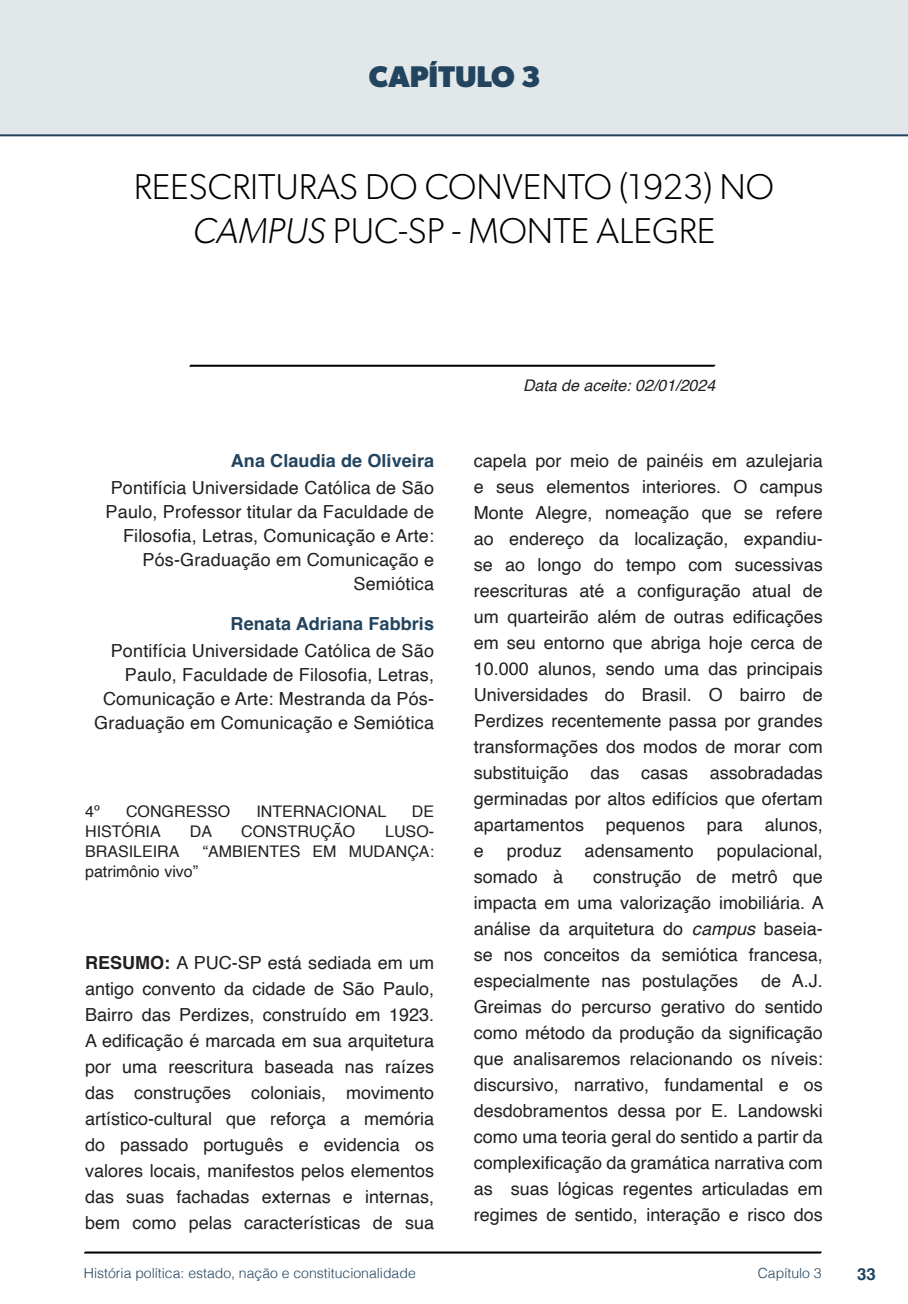
<style>
.page{position:relative;width:908px;height:1304px;background:#fff}
.page>*{position:absolute;margin:0;border:0;box-sizing:border-box;transform-origin:0 0}
.t1{font:300 36px/44px "Gibson";color:#000;text-align:center}
.t2{font:700 30px "Gibson";color:#23445f}
.t3{font:18px/26px "Helvetica";letter-spacing:.01em;color:#231f20;text-align:justify}
.t4{font:700 18px "Helvetica";letter-spacing:.005em;color:#23445f}
.t5{font:700 16.8px "Helvetica";color:#23445f}
.t6{font:16px "Helvetica";color:#231f20}
.t7{font:italic 16px "Helvetica";color:#231f20}
.t8{font:300 14px "Helvetica";color:#23445f}
.s1{font-style:italic}
.s2{font-weight:700}
</style>
<div class="page">
<svg style="left:84px;top:1251px;width:737px;height:3px;background:#515151"></svg>
<svg style="left:189px;top:364px;width:526px;height:3px;background:#4f4f4f"></svg>
<div style="left:0;top:0;width:907px;height:136px;background:#e2e7e9"></div>
<div style="left:44px;top:72px;width:68px;height:61px;background:#e2e7e9"></div>
<h2 class="t2" style="left:369px;top:58px;width:173px">CAPÍTULO 3</h2>
<h1 class="t1" style="left:134px;top:164px;width:641px">REESCRITURAS DO CONVENTO (1923) NO<br><span class="s1">CAMPUS</span> PUC-SP - MONTE ALEGRE</h1>
<p class="t4" style="left:231px;top:450px;width:205px">Ana Claudia de Oliveira</p>
<p class="t3" style="left:105px;top:477px;width:330px;line-height:24px;text-align:right">Pontifícia Universidade Católica de São Paulo, Professor titular da Faculdade de Filosofia, Letras, Comunicação e Arte:<br>Pós-Graduação em Comunicação e Semiótica</p>
<p class="t4" style="left:230px;top:612px;width:205px">Renata Adriana Fabbris</p>
<p class="t3" style="left:94px;top:639px;width:341px;line-height:24px;text-align:right">Pontifícia Universidade Católica de São Paulo, Faculdade de Filosofia, Letras, Comunicação e Arte: Mestranda da Pós-Graduação em Comunicação e Semiótica</p>
<p class="t6" style="left:85px;top:799px;width:16px">4º</p>
<p class="t6" style="left:126px;top:799px;width:106px">CONGRESSO</p>
<p class="t6" style="left:256px;top:799px;width:131px">INTERNACIONAL</p>
<p class="t6" style="left:411px;top:799px;width:24px">DE</p>
<p class="t6" style="left:85px;top:819px;width:77px">HISTÓRIA</p>
<p class="t6" style="left:190px;top:819px;width:24px">DA</p>
<p class="t6" style="left:241px;top:819px;width:115px">CONSTRUÇÃO</p>
<p class="t6" style="left:385px;top:819px;width:50px">LUSO-</p>
<p class="t6" style="left:85px;top:839px;width:96px">BRASILEIRA</p>
<p class="t6" style="left:202px;top:839px;width:233px">“AMBIENTES EM MUDANÇA:</p>
<p class="t6" style="left:85px;top:859px;width:114px">patrimônio vivo”</p>
<p class="t3" style="left:85px;top:950px;width:350px"><span class="s2">RESUMO:</span> A PUC-SP está sediada em um antigo convento da cidade de São Paulo, Bairro das Perdizes, construído em 1923.<br>A edificação é marcada em sua arquitetura por uma reescritura baseada nas raízes das construções coloniais, movimento artístico-cultural que reforça a memória do passado português e evidencia os valores locais, manifestos pelos elementos das suas fachadas externas e internas, bem como pelas características de sua</p>
<p class="t7" style="left:523px;top:373px;width:194px">Data de aceite: 02/01/2024</p>
<p class="t3" style="left:473px;top:448px;width:350px">capela por meio de painéis em azulejaria e seus elementos interiores. O campus Monte Alegre, nomeação que se refere ao endereço da localização, expandiu&shy;se ao longo do tempo com sucessivas reescrituras até a configuração atual de um quarteirão além de outras edificações em seu entorno que abriga hoje cerca de 10.000 alunos, sendo uma das principais Universidades do Brasil. O bairro de Perdizes recentemente passa por grandes transformações dos modos de morar com substituição das casas assobradadas germinadas por altos edifícios que ofertam apartamentos pequenos para alunos, e</p>
<p class="t3" style="left:506px;top:838px;width:57px">produz</p>
<p class="t3" style="left:584px;top:838px;width:111px">adensamento</p>
<p class="t3" style="left:716px;top:838px;width:108px">populacional,</p>
<p class="t3" style="left:473px;top:864px;width:91px">somado à</p>
<p class="t3" style="left:473px;top:864px;width:351px;text-indent:119px">construção de metrô que impacta em uma valorização imobiliária. A análise da arquitetura do <span class="s1">campus</span> baseia&shy;se nos conceitos da semiótica francesa, especialmente nas postulações</p>
<p class="t3" style="left:473px;top:968px;width:350px;text-indent:287px">de A.J.<br>Greimas do percurso gerativo do sentido como método da produção da significação que analisaremos relacionando os níveis: discursivo, narrativo, fundamental e os desdobramentos dessa por E. Landowski como uma teoria geral do sentido a partir da complexificação da gramática narrativa com as suas lógicas regentes articuladas em regimes de sentido, interação e risco dos</p>
<p class="t8" style="left:84px;top:1261px;width:333px">História política: estado, nação e constitucionalidade</p>
<p class="t8" style="left:757px;top:1261px;width:65px">Capítulo 3</p>
<p class="t5" style="left:856px;top:1264px;width:20px">33</p>
</div>
